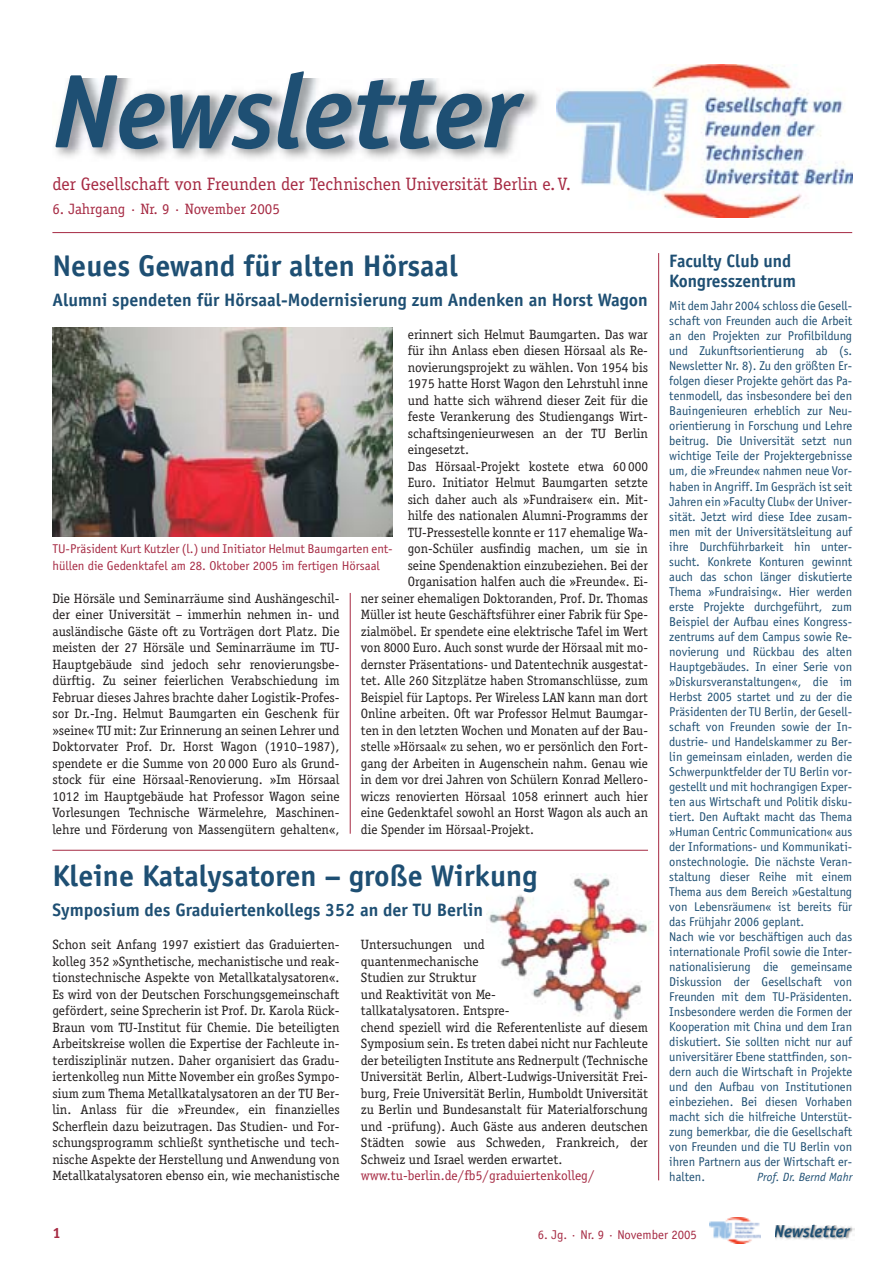
<style>
.page{position:relative;width:893px;height:1262px;background:#fff}
.page>*{position:absolute;margin:0;border:0;box-sizing:border-box;transform-origin:0 0}
.t1{font:italic 700 105px "Officina Sans";color:#1e4f73}
.t2{font:700 30px "Officina Sans";color:#1e4f73}
.t3{font:700 18px/19.5px "Officina Sans";color:#1e4f73}
.t4{font:18px "Officina Serif";color:#a62a43}
.t5{font:italic 700 17.1px "Officina Sans";color:#1e4f73}
.t6{font:15px "Officina Serif";color:#a62a43}
.t7{font:700 15px "Officina Sans";color:#a62a43}
.t8{font:13.5px/16.5px "Officina Serif";color:#231f1f;text-align:justify}
.t9{font:13.5px "Officina Serif";color:#a62a43}
.t10{font:12.75px/15px "Officina Sans";color:#1e4f73}
.t11{font:12.75px/16.5px "Officina Sans";color:#a62a43}
.t12{font:italic 12px "Officina Sans";color:#1e4f73}
</style>
<div class="page">
<img style="left:488px;top:873px;width:163px;height:146px">
<img style="left:775px;top:1225px;width:79px;height:15px">
<img style="left:709px;top:1217px;width:51px;height:26px">
<img style="left:556px;top:64px;width:296px;height:153px">
<hr style="left:658px;top:253px;width:1px;height:927px;background:#a62a43">
<hr style="left:350px;top:593px;width:1px;height:240px;background:#a62a43">
<img style="left:56px;top:78px;width:483px;height:81px">
<hr style="left:52px;top:232px;width:800px;height:1px;background:#a62a43">
<hr style="left:52px;top:850px;width:596px;height:1px;background:#a62a43">
<img style="left:52px;top:327px;width:341px;height:209px">
<h1 class="t1" style="left:52px;top:71px;width:468px">Newsletter</h1>
<h3 class="t4" style="left:52px;top:177px;width:520px">der Gesellschaft von Freunden der Technischen Universität Berlin e.V.</h3>
<p class="t6" style="left:52px;top:203px;width:229px">6. Jahrgang · Nr. 9 · November 2005</p>
<h2 class="t2" style="left:52px;top:254px;width:407px">Neues Gewand für alten Hörsaal</h2>
<h3 class="t3" style="left:52px;top:291px;width:597px">Alumni spendeten für Hörsaal-Modernisierung zum Andenken an Horst Wagon</h3>
<p class="t8" style="left:408px;top:327px;width:242px">erinnert sich Helmut Baumgarten. Das war</p>
<p class="t8" style="left:408px;top:343px;width:242px">für ihn Anlass eben diesen Hörsaal als Re-</p>
<p class="t8" style="left:408px;top:360px;width:242px">novierungsprojekt zu wählen. Von 1954 bis</p>
<p class="t8" style="left:408px;top:376px;width:242px">1975 hatte Horst Wagon den Lehrstuhl inne</p>
<p class="t8" style="left:408px;top:393px;width:242px">und hatte sich während dieser Zeit für die</p>
<p class="t8" style="left:408px;top:409px;width:242px">feste Verankerung des Studiengangs Wirt-</p>
<p class="t8" style="left:408px;top:426px;width:242px">schaftsingenieurwesen an der TU Berlin</p>
<p class="t8" style="left:408px;top:442px;width:63px">eingesetzt.</p>
<p class="t8" style="left:408px;top:459px;width:242px">Das Hörsaal-Projekt kostete etwa 60 000</p>
<p class="t8" style="left:408px;top:475px;width:242px">Euro. Initiator Helmut Baumgarten setzte</p>
<p class="t8" style="left:408px;top:492px;width:242px">sich daher auch als »Fundraiser« ein. Mit-</p>
<p class="t8" style="left:408px;top:508px;width:242px">hilfe des nationalen Alumni-Programms der</p>
<p class="t8" style="left:408px;top:525px;width:242px">TU-Pressestelle konnte er 117 ehemalige Wa-</p>
<p class="t8" style="left:408px;top:541px;width:242px">gon-Schüler ausfindig machen, um sie in</p>
<p class="t8" style="left:408px;top:558px;width:242px">seine Spendenaktion einzubeziehen. Bei der</p>
<p class="t8" style="left:408px;top:574px;width:242px">Organisation halfen auch die »Freunde«. Ei-</p>
<p class="t8" style="left:361px;top:591px;width:289px">ner seiner ehemaligen Doktoranden, Prof. Dr. Thomas</p>
<p class="t8" style="left:361px;top:607px;width:289px">Müller ist heute Geschäftsführer einer Fabrik für Spe-</p>
<p class="t8" style="left:361px;top:624px;width:289px">zialmöbel. Er spendete eine elektrische Tafel im Wert</p>
<p class="t8" style="left:361px;top:640px;width:289px">von 8000 Euro. Auch sonst wurde der Hörsaal mit mo-</p>
<p class="t8" style="left:361px;top:657px;width:289px">dernster Präsentations- und Datentechnik ausgestat-</p>
<p class="t8" style="left:361px;top:673px;width:289px">tet. Alle 260 Sitzplätze haben Stromanschlüsse, zum</p>
<p class="t8" style="left:361px;top:690px;width:289px">Beispiel für Laptops. Per Wireless LAN kann man dort</p>
<p class="t8" style="left:361px;top:706px;width:288px">Online arbeiten. Oft war Professor Helmut Baumgar-</p>
<p class="t8" style="left:361px;top:723px;width:289px">ten in den letzten Wochen und Monaten auf der Bau-</p>
<p class="t8" style="left:361px;top:739px;width:289px">stelle »Hörsaal« zu sehen, wo er persönlich den Fort-</p>
<p class="t8" style="left:361px;top:756px;width:289px">gang der Arbeiten in Augenschein nahm. Genau wie</p>
<p class="t8" style="left:361px;top:772px;width:289px">in dem vor drei Jahren von Schülern Konrad Mellero-</p>
<p class="t8" style="left:361px;top:789px;width:289px">wiczs renovierten Hörsaal 1058 erinnert auch hier</p>
<p class="t8" style="left:361px;top:805px;width:289px">eine Gedenktafel sowohl an Horst Wagon als auch an</p>
<p class="t8" style="left:361px;top:822px;width:175px">die Spender im Hörsaal-Projekt.</p>
<p class="t11" style="left:52px;top:541px;width:342px">TU-Präsident Kurt Kutzler (l.) und Initiator Helmut Baumgarten ent&shy;hüllen die Gedenktafel am 28. Oktober 2005 im fertigen Hörsaal</p>
<p class="t8" style="left:52px;top:591px;width:289px">Die Hörsäle und Seminarräume sind Aushängeschil&shy;der einer Universität – immerhin nehmen in- und ausländische Gäste oft zu Vorträgen dort Platz. Die meisten der 27 Hörsäle und Seminarräume im TU-Hauptgebäude sind jedoch sehr renovierungsbe&shy;dürftig. Zu seiner feierlichen Verabschiedung im Februar dieses Jahres brachte daher Logistik-Profes&shy;sor Dr.-Ing. Helmut Baumgarten ein Geschenk für »seine« TU mit: Zur Erinnerung an seinen Lehrer und Doktorvater Prof. Dr. Horst Wagon (1910–1987), spendete er die Summe von 20 000 Euro als Grund&shy;stock für eine Hörsaal-Renovierung. »Im Hörsaal 1012 im Hauptgebäude hat Professor Wagon seine Vorlesungen Technische Wärmelehre, Maschinen&shy;lehre und Förderung von Massengütern gehalten«,</p>
<h2 class="t2" style="left:52px;top:864px;width:486px">Kleine Katalysatoren – große Wirkung</h2>
<h3 class="t3" style="left:52px;top:901px;width:432px">Symposium des Graduiertenkollegs 352 an der TU Berlin</h3>
<p class="t8" style="left:52px;top:937px;width:289px">Schon seit Anfang 1997 existiert das Graduierten&shy;kolleg 352 »Synthetische, mechanistische und reak&shy;tionstechnische Aspekte von Metallkatalysatoren«.<br>Es wird von der Deutschen Forschungsgemeinschaft gefördert, seine Sprecherin ist Prof. Dr. Karola Rück-Braun vom TU-Institut für Chemie. Die beteiligten Arbeitskreise wollen die Expertise der Fachleute in&shy;terdisziplinär nutzen. Daher organisiert das Gradu&shy;iertenkolleg nun Mitte November ein großes Sympo&shy;sium zum Thema Metallkatalysatoren an der TU Ber&shy;lin. Anlass für die »Freunde«, ein finanzielles Scherflein dazu beizutragen. Das Studien- und For&shy;schungsprogramm schließt synthetische und tech&shy;nische Aspekte der Herstellung und Anwendung von Metallkatalysatoren ebenso ein, wie mechanistische</p>
<p class="t8" style="left:361px;top:937px;width:289px;text-align:left">Untersuchungen und<br>quantenmechanische<br>Studien zur Struktur<br>und Reaktivität von Me-<br>tallkatalysatoren. Entspre-<br>chend speziell wird die Referentenliste auf diesem Symposium sein. Es treten dabei nicht nur Fachleute der beteiligten Institute ans Rednerpult (Technische Universität Berlin, Albert-Ludwigs-Universität Frei&shy;burg, Freie Universität Berlin, Humboldt Universität zu Berlin und Bundesanstalt für Materialforschung und -prüfung). Auch Gäste aus anderen deutschen Städten sowie aus Schweden, Frankreich, der Schweiz und Israel werden erwartet.</p>
<p class="t9" style="left:361px;top:1170px;width:235px">www.tu-berlin.de/fb5/graduiertenkolleg/</p>
<h3 class="t3" style="left:669px;top:253px;width:128px">Faculty Club und<br>Kongresszentrum</h3>
<p class="t10" style="left:669px;top:300px;width:184px">Mit dem Jahr 2004 schloss die Gesell&shy;schaft von Freunden auch die Arbeit an den Projekten zur Profilbildung und Zukunftsorientierung ab (s.<br>Newsletter Nr. 8). Zu den größten Er&shy;folgen dieser Projekte gehört das Pa&shy;tenmodell, das insbesondere bei den Bauingenieuren erheblich zur Neu&shy;orientierung in Forschung und Lehre beitrug. Die Universität setzt nun wichtige Teile der Projektergebnisse um, die »Freunde« nahmen neue Vor&shy;haben in Angriff. Im Gespräch ist seit Jahren ein »Faculty Club« der Univer&shy;sität. Jetzt wird diese Idee zusam&shy;men mit der Universitätsleitung auf ihre Durchführbarkeit hin unter&shy;sucht. Konkrete Konturen gewinnt auch das schon länger diskutierte Thema »Fundraising«. Hier werden erste Projekte durchgeführt, zum Beispiel der Aufbau eines Kongress&shy;zentrums auf dem Campus sowie Re&shy;novierung und Rückbau des alten Hauptgebäudes. In einer Serie von »Diskursveranstaltungen«, die im Herbst 2005 startet und zu der die Präsidenten der TU Berlin, der Gesell&shy;schaft von Freunden sowie der In&shy;dustrie- und Handelskammer zu Ber&shy;lin gemeinsam einladen, werden die Schwerpunktfelder der TU Berlin vor&shy;gestellt und mit hochrangigen Exper&shy;ten aus Wirtschaft und Politik disku&shy;tiert. Den Auftakt macht das Thema »Human Centric Communication« aus der Informations- und Kommunikati&shy;onstechnologie. Die nächste Veran&shy;staltung dieser Reihe mit einem Thema aus dem Bereich »Gestaltung von Lebensräumen« ist bereits für das Frühjahr 2006 geplant.<br>Nach wie vor beschäftigen auch das internationale Profil sowie die Inter&shy;nationalisierung die gemeinsame Diskussion der Gesellschaft von Freunden mit dem TU-Präsidenten.<br>Insbesondere werden die Formen der Kooperation mit China und dem Iran diskutiert. Sie sollten nicht nur auf universitärer Ebene stattfinden, son&shy;dern auch die Wirtschaft in Projekte und den Aufbau von Institutionen einbeziehen. Bei diesen Vorhaben macht sich die hilfreiche Unterstüt&shy;zung bemerkbar, die die Gesellschaft von Freunden und die TU Berlin von ihren Partnern aus der Wirtschaft er&shy;halten.</p>
<p class="t12" style="left:757px;top:1172px;width:96px">Prof. Dr. Bernd Mahr</p>
<p class="t7" style="left:52px;top:1227px;width:10px">1</p>
<p class="t11" style="left:538px;top:1227px;width:161px">6. Jg. · Nr. 9 · November 2005</p>
<p class="t5" style="left:773px;top:1224px;width:77px">Newsletter</p>
</div>
